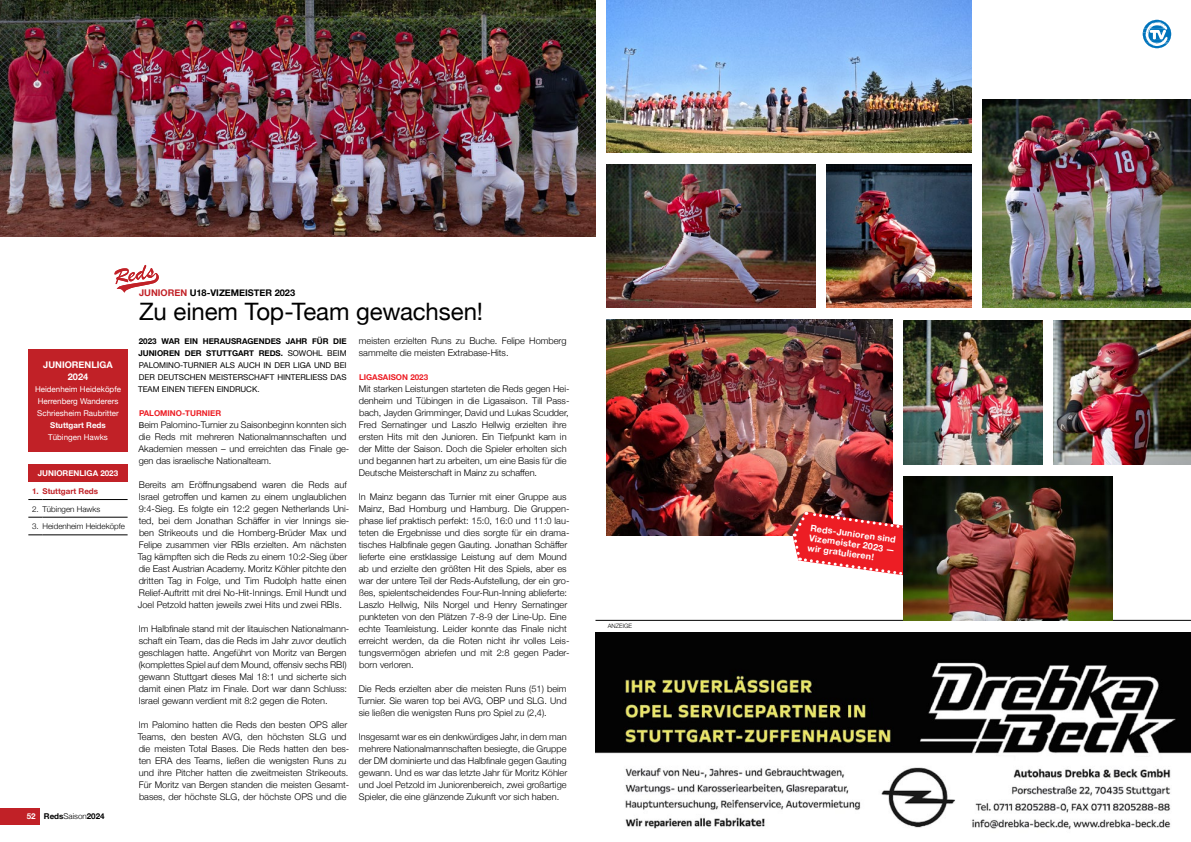
<style>
.page{position:relative;width:1191px;height:842px;background:#fff}
.page>*{position:absolute;margin:0;border:0;box-sizing:border-box;transform-origin:0 0}
.t1{font:24px "Helvetica Neue";letter-spacing:-.005em;color:#000}
.t2{font:300 9.2px/12px "Helvetica Neue";color:#000}
.t3{font:700 9.2px "Helvetica Neue";color:#000}
.t4{font:700 9.2px/12px "Helvetica Neue";color:#fff;text-align:center}
.t5{font:700 9px/10px "Helvetica Neue";color:#fff;text-align:justify}
.t6{font:8px/12px "Helvetica Neue";color:#000;text-align:justify}
.t7{font:8px/12px "Helvetica Neue";color:#fff}
.t8{font:300 8px "Helvetica Neue";color:#000}
.t9{font:700 8px "Helvetica Neue";color:#ed1d24}
.t10{font:700 8px "Helvetica Neue";color:#fff}
.t11{font:700 8px "Helvetica Neue";color:#000}
.t12{font:700 8px "Helvetica Neue";color:#c12127}
.t13{font:300 6px "Helvetica Neue";color:#000}
.s1{color:#fff}
.s2{font-weight:300}
.s3{color:#c12127}
.s4{font-weight:700}
.s5{font-weight:400;font-size:8px}
</style>
<div class="page">
<div style="left:0;top:808px;width:40px;height:16px;background:#c12127"></div>
<img style="left:0;top:0;width:595px;height:236px">
<svg style="left:114px;top:265px;width:45px;height:28px"></svg>
<div style="left:28px;top:349px;width:100px;height:103px;background:#c12127"></div>
<div style="left:28px;top:464px;width:100px;height:18px;background:#c12127"></div>
<svg style="left:28px;top:499px;width:15px;height:1px"></svg>
<hr style="left:43px;top:499px;width:85px;height:1px;background:#000">
<svg style="left:28px;top:517px;width:15px;height:1px"></svg>
<hr style="left:43px;top:517px;width:85px;height:1px;background:#000">
<svg style="left:28px;top:535px;width:15px;height:1px"></svg>
<hr style="left:43px;top:535px;width:85px;height:1px;background:#000">
<svg style="left:1142px;top:20px;width:29px;height:28px"></svg>
<img style="left:595px;top:632px;width:596px;height:198px">
<img style="left:826px;top:165px;width:145px;height:143px">
<img style="left:607px;top:0;width:364px;height:152px">
<img style="left:903px;top:320px;width:139px;height:144px">
<img style="left:1053px;top:320px;width:138px;height:144px">
<img style="left:982px;top:99px;width:209px;height:209px">
<img style="left:607px;top:320px;width:285px;height:216px">
<img style="left:607px;top:164px;width:208px;height:144px">
<hr style="left:595px;top:620px;width:596px;height:1px;background:#000">
<svg style="left:791px;top:509px;width:112px;height:67px"></svg>
<img style="left:903px;top:476px;width:209px;height:144px">
<p class="t4" style="left:43px;top:359px;width:71px">JUNIORENLIGA<br>2024</p>
<p class="t7" style="left:35px;top:384px;width:87px">Heidenheim Heideköpfe<br>Herrenberg Wanderers<br>Schriesheim Raubritter</p>
<p class="t10" style="left:50px;top:419px;width:57px">Stuttgart Reds</p>
<p class="t7" style="left:48px;top:432px;width:61px">Tübingen Hawks</p>
<p class="t10" style="left:38px;top:467px;width:82px">JUNIORENLIGA 2023</p>
<p class="t12" style="left:32px;top:485px;width:67px">1. Stuttgart Reds</p>
<p class="t8" style="left:32px;top:502px;width:70px">2. Tübingen Hawks</p>
<p class="t8" style="left:32px;top:520px;width:94px">3. Heidenheim Heideköpfe</p>
<p class="t11" style="left:27px;top:809px;width:79px"><span class="s1">52</span> Reds<span class="s2">Saison</span>2024</p>
<p class="t3" style="left:139px;top:286px;width:158px"><span class="s3">JUNIOREN</span> U18-VIZEMEISTER 2023</p>
<h1 class="t1" style="left:139px;top:294px;width:345px">Zu einem Top-Team gewachsen!</h1>
<p class="t6" style="left:138px;top:336px;width:210px"><span class="s4">2023 WAR EIN HERAUSRAGENDES JAHR FÜR DIE JUNIOREN DER STUTTGART REDS.</span> SOWOHL BEIM PALOMINO-TURNIER ALS AUCH IN DER LIGA UND BEI DER DEUTSCHEN MEISTERSCHAFT HINTERLIESS DAS TEAM EINEN TIEFEN EINDRUCK.</p>
<p class="t9" style="left:139px;top:407px;width:84px">PALOMINO-TURNIER</p>
<p class="t2" style="left:138px;top:418px;width:212px"><span class="s5">B</span>eim Palomino-Turnier zu Saisonbeginn konnten sich die Reds mit mehreren Nationalmannschaften und Akademien messen – und erreichten das Finale ge&shy;gen das israelische Nationalteam.</p>
<p class="t2" style="left:138px;top:478px;width:213px">Bereits am Eröffnungsabend waren die Reds auf Israel getroffen und kamen zu einem unglaublichen 9:4-Sieg. Es folgte ein 12:2 gegen Netherlands Uni&shy;ted, bei dem Jonathan Schäffer in vier Innings sie&shy;ben Strikeouts und die Homberg-Brüder Max und Felipe zusammen vier RBIs erzielten. Am nächsten Tag kämpften sich die Reds zu einem 10:2-Sieg über die East Austrian Academy. Moritz Köhler pitchte den dritten Tag in Folge, und Tim Rudolph hatte einen Relief-Auftritt mit drei No-Hit-Innings. Emil Hundt und Joel Petzold hatten jeweils zwei Hits und zwei RBIs.</p>
<p class="t2" style="left:139px;top:622px;width:212px">Im Halbfinale stand mit der litauischen Nationalmann&shy;schaft ein Team, das die Reds im Jahr zuvor deutlich geschlagen hatte. Angeführt von Moritz van Bergen (komplettes Spiel auf dem Mound, offensiv sechs RBI) gewann Stuttgart dieses Mal 18:1 und sicherte sich damit einen Platz im Finale. Dort war dann Schluss:<br>Israel gewann verdient mit 8:2 gegen die Roten.</p>
<p class="t2" style="left:138px;top:718px;width:213px">Im Palomino hatten die Reds den besten OPS aller Teams, den besten AVG, den höchsten SLG und die meisten Total Bases. Die Reds hatten den bes&shy;ten ERA des Teams, ließen die wenigsten Runs zu und ihre Pitcher hatten die zweitmeisten Strikeouts.<br>Für Moritz van Bergen standen die meisten Gesamt&shy;bases, der höchste SLG, der höchste OPS und die</p>
<p class="t2" style="left:359px;top:334px;width:209px">meisten erzielten Runs zu Buche. Felipe Homberg sammelte die meisten Extrabase-Hits.</p>
<p class="t9" style="left:359px;top:371px;width:71px">LIGASAISON 2023</p>
<p class="t2" style="left:359px;top:382px;width:212px">Mit starken Leistungen starteten die Reds gegen Hei&shy;denheim und Tübingen in die Ligasaison. Till Pass&shy;bach, Jayden Grimminger, David und Lukas Scudder, Fred Sernatinger und Laszlo Hellwig erzielten ihre ersten Hits mit den Junioren. Ein Tiefpunkt kam in der Mitte der Saison. Doch die Spieler erholten sich und begannen hart zu arbeiten, um eine Basis für die Deutsche Meisterschaft in Mainz zu schaffen.</p>
<p class="t2" style="left:359px;top:490px;width:212px">In Mainz begann das Turnier mit einer Gruppe aus Mainz, Bad Homburg und Hamburg. Die Gruppen&shy;phase lief praktisch perfekt: 15:0, 16:0 und 11:0 lau&shy;teten die Ergebnisse und dies sorgte für ein drama&shy;tisches Halbfinale gegen Gauting. Jonathan Schäffer lieferte eine erstklassige Leistung auf dem Mound ab und erzielte den größten Hit des Spiels, aber es war der untere Teil der Reds-Aufstellung, der ein gro&shy;ßes, spielentscheidendes Four-Run-Inning ablieferte:<br>Laszlo Hellwig, Nils Norgel und Henry Sernatinger punkteten von den Plätzen 7-8-9 der Line-Up. Eine echte Teamleistung. Leider konnte das Finale nicht erreicht werden, da die Roten nicht ihr volles Leis&shy;tungsvermögen abriefen und mit 2:8 gegen Pader&shy;born verloren.</p>
<p class="t2" style="left:358px;top:682px;width:210px;text-align:justify">Die Reds erzielten aber die meisten Runs (51) beim Turnier. Sie waren top bei AVG, OBP und SLG. Und sie ließen die wenigsten Runs pro Spiel zu (2,4).</p>
<p class="t2" style="left:359px;top:730px;width:210px;text-align:justify">Insgesamt war es ein denkwürdiges Jahr, in dem man mehrere Nationalmannschaften besiegte, die Gruppe der DM dominierte und das Halbfinale gegen Gauting gewann. Und es war das letzte Jahr für Moritz Köhler und Joel Petzold im Juniorenbereich, zwei großartige Spieler, die eine glänzende Zukunft vor sich haben.</p>
<p class="t13" style="left:608px;top:621px;width:26px">ANZEIGE</p>
<p class="t5" style="left:811px;top:523px;width:88px;rotate:8deg">Reds-Junioren sind Vizemeister 2023 — wir gratulieren!</p>
</div>
